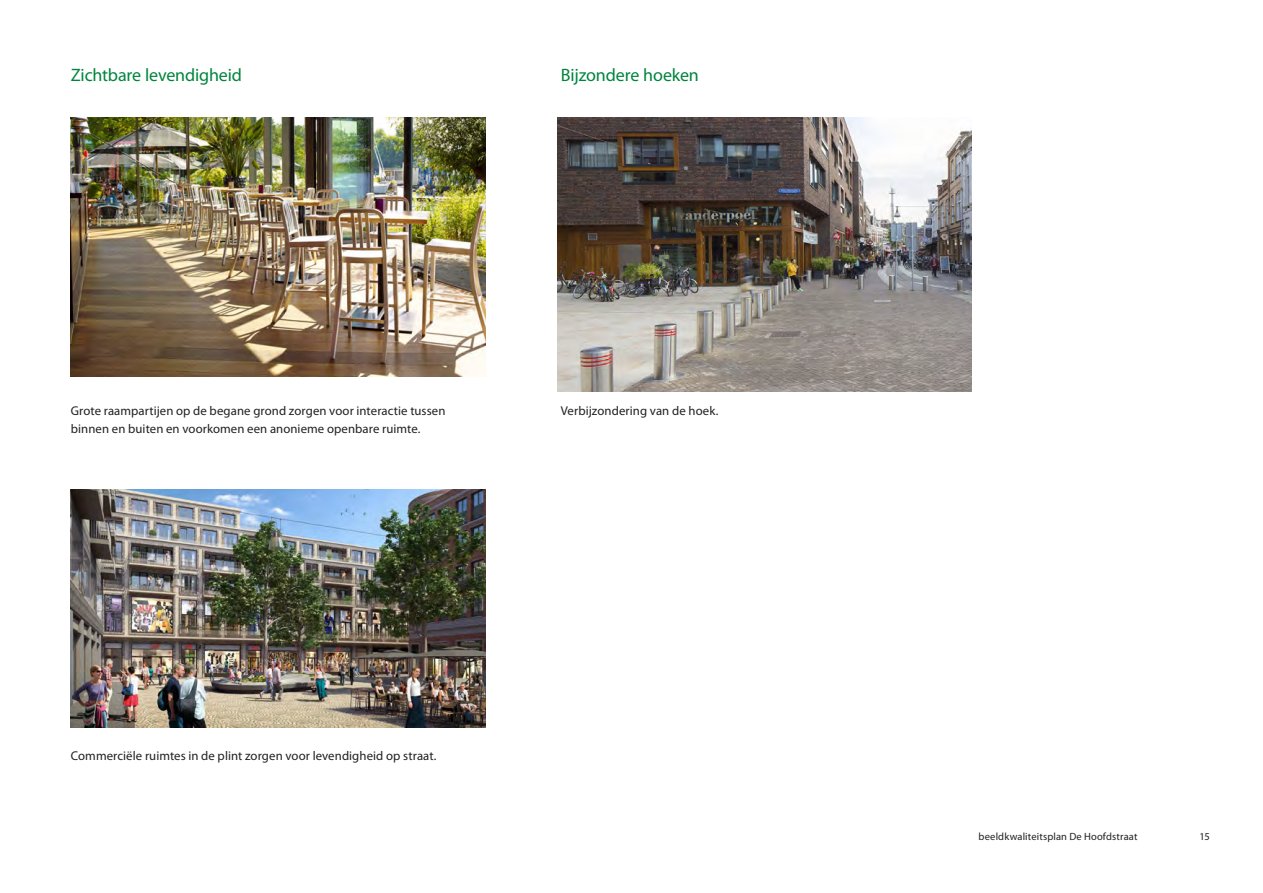
<style>
.page{position:relative;width:1263px;height:893px;background:#fff}
.page>*{position:absolute;margin:0;border:0;box-sizing:border-box;transform-origin:0 0}
._03_Tussenkop{font:18px "Myriad Pro";letter-spacing:-.01em;color:#00843d}
._04_Bodytekst{font:12.75px "Myriad Pro";letter-spacing:.01em;color:#231f20}
.t1{font:10.5px "Myriad Pro";letter-spacing:.015em;color:#231f20}
</style>
<div class="page">
<img style="left:71px;top:489px;width:414px;height:238px">
<img style="left:71px;top:117px;width:414px;height:260px">
<img style="left:557px;top:117px;width:415px;height:274px">
<p class="_03_Tussenkop" style="left:71px;top:64px;width:173px">Zichtbare levendigheid</p>
<p class="_03_Tussenkop" style="left:561px;top:64px;width:140px">Bijzondere hoeken</p>
<p class="_04_Bodytekst" style="left:71px;top:403px;width:376px">Grote raampartijen op de begane grond zorgen voor interactie tussen</p>
<p class="_04_Bodytekst" style="left:561px;top:403px;width:159px">Verbijzondering van de hoek.</p>
<p class="_04_Bodytekst" style="left:71px;top:421px;width:351px">binnen en buiten en voorkomen een anonieme openbare ruimte.</p>
<p class="_04_Bodytekst" style="left:71px;top:748px;width:367px">Commerciële ruimtes in de plint zorgen voor levendigheid op straat.</p>
<p class="t1" style="left:978px;top:830px;width:160px">beeldkwaliteitsplan De Hoofdstraat</p>
<p class="t1" style="left:1199px;top:830px;width:12px">15</p>
</div>
